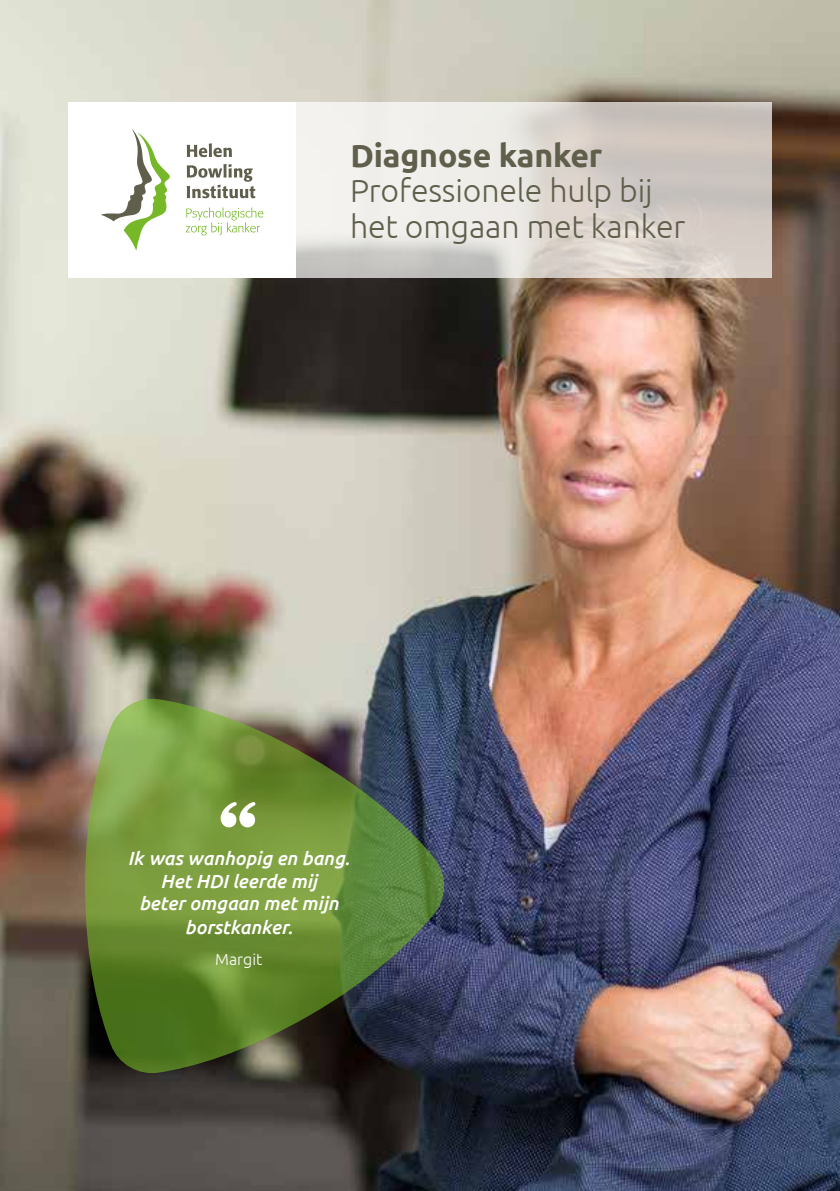
<style>
.page{position:relative;width:840px;height:1191px;background:#fff}
.page>*{position:absolute;margin:0;border:0;box-sizing:border-box;transform-origin:0 0}
.t1{font:300 32px/35.2px "Ubuntu";letter-spacing:-.005em;color:#605f4c}
.t2{font:700 32px "Ubuntu";letter-spacing:-.005em;color:#605f4c}
.t3{font:italic 500 19px/23.2px "Ubuntu";color:#fff;text-align:center}
.t4{font:300 16px "Ubuntu";color:#fff}
</style>
<div class="page">
<img style="left:0;top:0;width:839px;height:1191px">
<svg style="left:85px;top:696px;width:362px;height:379px"></svg>
<svg style="left:220px;top:802px;width:35px;height:25px"></svg>
<svg style="left:295px;top:102px;width:476px;height:176px"></svg>
<svg style="left:68px;top:102px;width:227px;height:176px"></svg>
<h1 class="t2" style="left:350px;top:136px;width:253px">Diagnose kanker</h1>
<h1 class="t1" style="left:350px;top:173px;width:337px">Professionele hulp bij het omgaan met kanker</h1>
<p class="t3" style="left:128px;top:846px;width:223px">Ik was wanhopig en bang.<br>Het HDI leerde mij<br>beter omgaan met mijn borstkanker.</p>
<p class="t4" style="left:215px;top:949px;width:49px">Margit</p>
</div>
